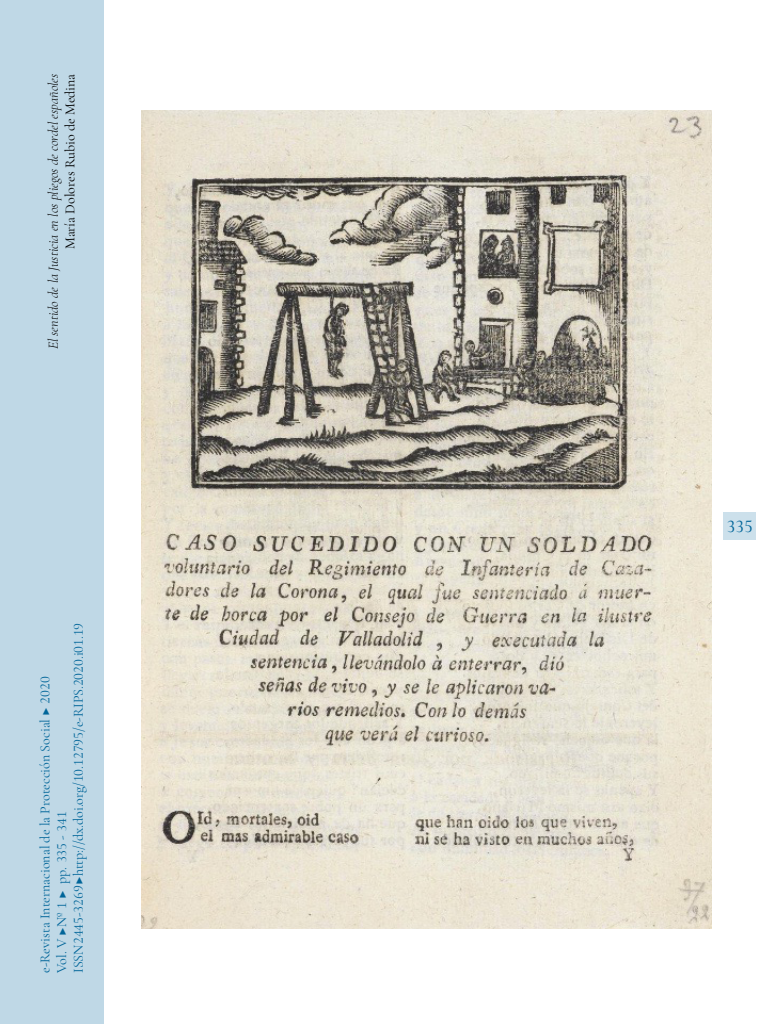
<style>
.page{position:relative;width:768px;height:1024px;background:#fff}
.page>*{position:absolute;margin:0;border:0;box-sizing:border-box;transform-origin:0 0}
.t1{font:500 18px "Cormorant Garamond";color:#006599}
.t2{font:14px/16.8px "Cormorant Garamond";color:#006599}
.t3{font:italic 300 14px "Cormorant Garamond";color:#000}
.t4{font:14px "Cormorant Garamond";color:#000}
</style>
<div class="page">
<img style="left:142px;top:110px;width:569px;height:819px">
<div style="left:0;top:0;width:103px;height:1024px;background:#bfd8e6"></div>
<div style="left:724px;top:512px;width:32px;height:28px;background:#cce0eb"></div>
<p class="t3" style="left:45px;top:349px;width:277px;rotate:-90deg">El sentido de la Justicia en los pliegos de cordel españoles</p>
<p class="t4" style="left:62px;top:249px;width:177px;rotate:-90deg">María Dolores Rubio de Medina</p>
<p class="t2" style="left:36px;top:973px;width:352px;rotate:-90deg">e-Revista Internacional de la Protección Social ▶ 2020<br>Vol. V ▶Nº 1 ▶ pp. 335 - 341<br>ISSN 2445-3269 ▶ http://dx.doi.org/10.12795/e-RIPS.2020.i01.19</p>
<p class="t1" style="left:726px;top:515px;width:28px">335</p>
</div>
